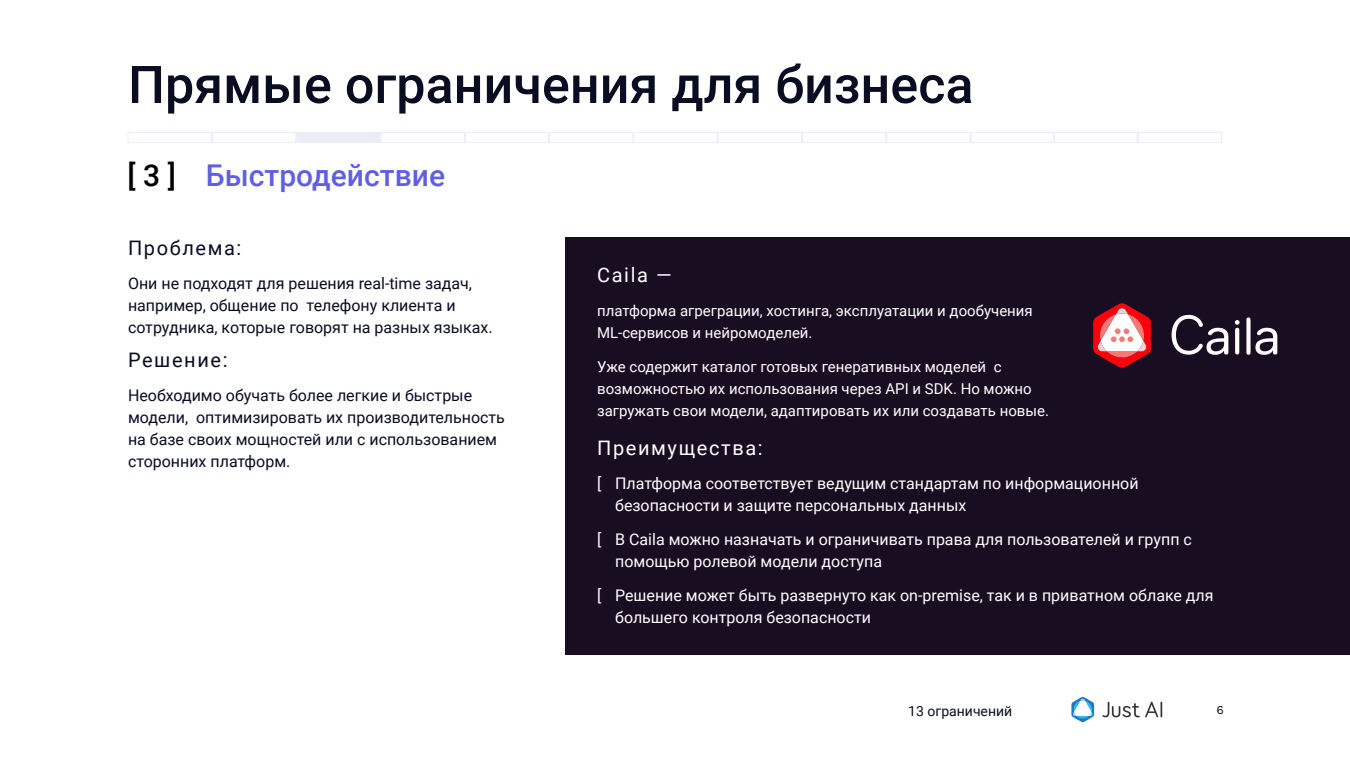
<style>
.page{position:relative;width:1350px;height:760px;background:#fff}
.page>*{position:absolute;margin:0;border:0;box-sizing:border-box;transform-origin:0 0}
.t1{font:500 52px "Roboto";color:#080d21}
.t2{font:500 30px "Roboto";color:#605fe3}
.t3{font:20px "Roboto";letter-spacing:.08em;color:#fff}
.t4{font:20px "Roboto";letter-spacing:.08em;color:#080d21}
.t5{font:16px/22px "Roboto";color:#fff}
.t6{font:16px/22px "Roboto";color:#080d21}
.t7{font:15px/22px "Roboto";color:#fff}
.t8{font:14px "Roboto";color:#080d21}
.t9{font:12px "Work Sans";color:#080d21}
.s1{color:#000}
</style>
<div class="page">
<svg style="left:1071px;top:697px;width:23px;height:25px"></svg>
<svg style="left:1102px;top:702px;width:60px;height:15px"></svg>
<div style="left:128px;top:132px;width:84px;height:11px;border:1px solid #eaedf8"></div>
<div style="left:212px;top:132px;width:84px;height:11px;border:1px solid #eaedf8"></div>
<div style="left:633px;top:132px;width:85px;height:11px;border:1px solid #eaedf8"></div>
<div style="left:296px;top:132px;width:85px;height:11px;background:#eaedf8"></div>
<div style="left:718px;top:132px;width:84px;height:11px;border:1px solid #eaedf8"></div>
<div style="left:381px;top:132px;width:84px;height:11px;border:1px solid #eaedf8"></div>
<div style="left:802px;top:132px;width:84px;height:11px;border:1px solid #eaedf8"></div>
<div style="left:465px;top:132px;width:84px;height:11px;border:1px solid #eaedf8"></div>
<div style="left:886px;top:132px;width:85px;height:11px;border:1px solid #eaedf8"></div>
<div style="left:1053px;top:132px;width:85px;height:11px;border:1px solid #eaedf8"></div>
<div style="left:549px;top:132px;width:84px;height:11px;border:1px solid #eaedf8"></div>
<div style="left:971px;top:132px;width:84px;height:11px;border:1px solid #eaedf8"></div>
<div style="left:1138px;top:132px;width:84px;height:11px;border:1px solid #eaedf8"></div>
<div style="left:565px;top:237px;width:785px;height:418px;background:#190d21"></div>
<svg style="left:1093px;top:303px;width:58px;height:65px"></svg>
<div style="left:1246px;top:317px;width:5px;height:38px;background:#fff;border-radius:2px"></div>
<svg style="left:1235px;top:320px;width:5px;height:35px"></svg>
<svg style="left:1172px;top:315px;width:56px;height:40px"></svg>
<svg style="left:1255px;top:328px;width:22px;height:27px"></svg>
<h1 class="t1" style="left:128px;top:48px;width:847px">Прямые ограничения для бизнеса</h1>
<h2 class="t2" style="left:128px;top:154px;width:319px"><span class="s1">[ 3 ]</span> Быстродействие</h2>
<p class="t4" style="left:128px;top:234px;width:115px">Проблема:</p>
<p class="t6" style="left:128px;top:272px;width:366px">Они не подходят для решения real-time задач, например, общение по телефону клиента и сотрудника, которые говорят на разных языках.</p>
<p class="t4" style="left:128px;top:346px;width:101px">Решение:</p>
<p class="t6" style="left:128px;top:384px;width:378px">Необходимо обучать более легкие и быстрые модели, оптимизировать их производительность на базе своих мощностей или с использованием сторонних платформ.</p>
<p class="t3" style="left:597px;top:261px;width:76px">Caila —</p>
<p class="t7" style="left:597px;top:299px;width:437px">платформа агреграции, хостинга, эксплуатации и дообучения<br>ML-сервисов и нейромоделей.</p>
<p class="t7" style="left:597px;top:355px;width:453px">Уже содержит каталог готовых генеративных моделей с возможностью их использования через API и SDK. Но можно загружать свои модели, адаптировать их или создавать новые.</p>
<p class="t3" style="left:597px;top:434px;width:167px">Преимущества:</p>
<p class="t5" style="left:615px;top:472px;width:525px;text-indent:-18px">[ Платформа соответствует ведущим стандартам по информационной безопасности и защите персональных данных</p>
<p class="t5" style="left:615px;top:528px;width:578px;text-indent:-18px">[ В Caila можно назначать и ограничивать права для пользователей и групп с помощью ролевой модели доступа</p>
<p class="t5" style="left:615px;top:584px;width:600px;text-indent:-18px">[ Решение может быть развернуто как on-premise, так и в приватном облаке для большего контроля безопасности</p>
<p class="t8" style="left:908px;top:701px;width:105px">13 ограничений</p>
<p class="t9" style="left:1217px;top:703px;width:9px">6</p>
</div>
